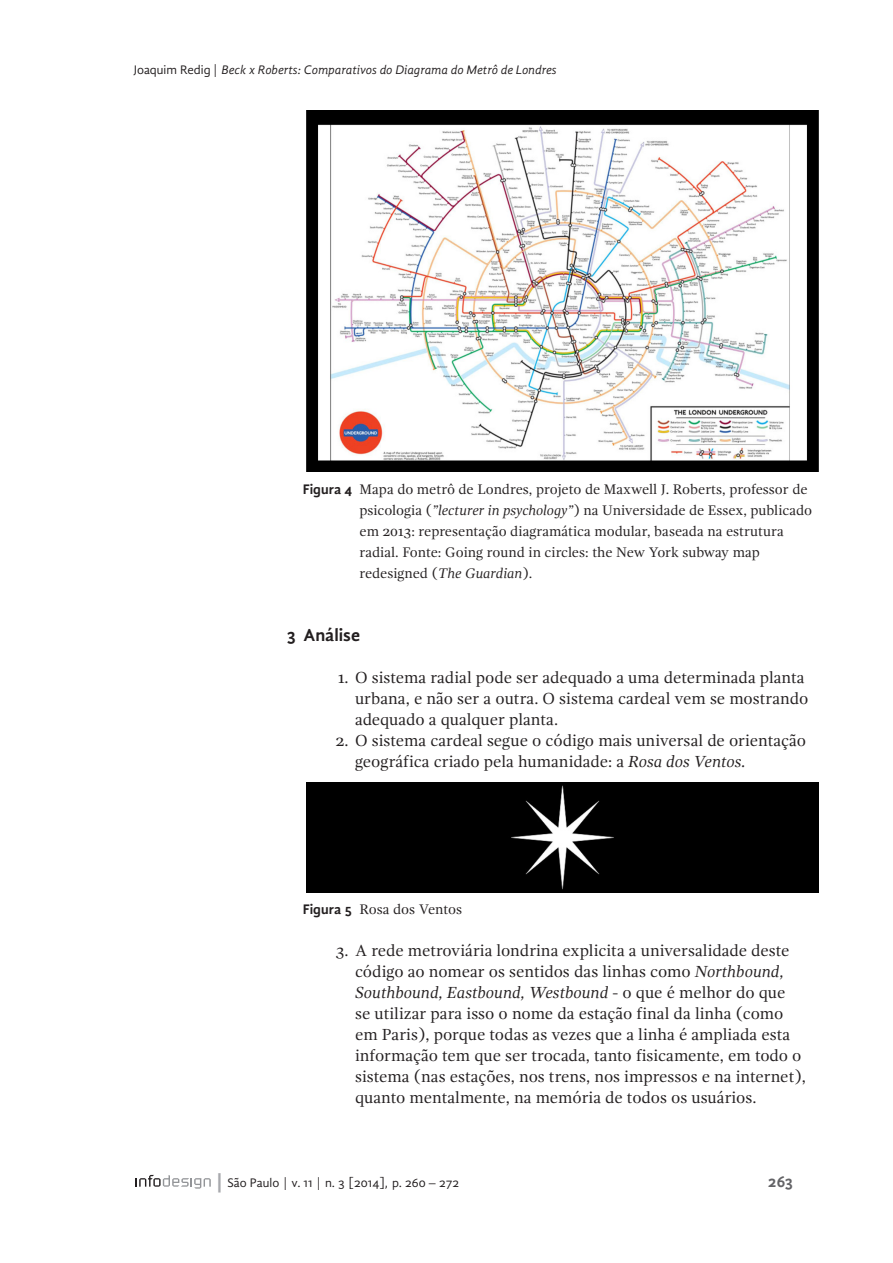
<style>
.page{position:relative;width:893px;height:1263px;background:#fff}
.page>*{position:absolute;margin:0;border:0;box-sizing:border-box;transform-origin:0 0}
.t1{font:700 18px "Gandhi Sans";color:#231f20}
.t2{font:16.5px/21px "Gandhi Serif";color:#231f20}
.t3{font:700 16.5px "Gandhi Sans";color:#636366}
.t4{font:14.25px/21px "Gandhi Serif";color:#231f20}
.t5{font:italic 12.75px "Gandhi Sans";color:#231f20}
.t6{font:12.75px "Gandhi Sans";color:#231f20}
.s1{font-style:normal}
.s2{font-family:"Gandhi Sans";font-weight:700}
.s3{font-style:italic}
.s4{font-size:19.2px;color:#a8a9ad}
</style>
<div class="page">
<svg style="left:136px;top:1175px;width:75px;height:13px"></svg>
<div style="left:306px;top:782px;width:513px;height:110px;background:#000"></div>
<img style="left:306px;top:111px;width:513px;height:361px">
<p class="t5" style="left:134px;top:62px;width:424px"><span class="s1">Joaquim Redig |</span> Beck x Roberts: Comparativos do Diagrama do Metrô de Londres</p>
<p class="t4" style="left:360px;top:478px;width:454px;text-indent:-57px"><span class="s2">Figura 4</span> Mapa do metrô de Londres, projeto de Maxwell J. Roberts, professor de psicologia (<span class="s3">”lecturer in psychology”</span>) na Universidade de Essex, publicado em 2013: representação diagramática modular, baseada na estrutura radial. Fonte: Going round in circles: the New York subway map redesigned (<span class="s3">The Guardian</span>).</p>
<p class="t1" style="left:286px;top:624px;width:75px">3 Análise</p>
<p class="t2" style="left:355px;top:667px;width:455px;text-indent:-17px">1. O sistema radial pode ser adequado a uma determinada planta urbana, e não ser a outra. O sistema cardeal vem se mostrando adequado a qualquer planta.</p>
<p class="t2" style="left:355px;top:730px;width:453px;text-indent:-19px">2. O sistema cardeal segue o código mais universal de orientação geográfica criado pela humanidade: a <span class="s3">Rosa dos Ventos.</span></p>
<p class="t4" style="left:303px;top:898px;width:161px"><span class="s2">Figura 5</span> Rosa dos Ventos</p>
<p class="t2" style="left:355px;top:940px;width:452px;text-indent:-19px">3. A rede metroviária londrina explicita a universalidade deste código ao nomear os sentidos das linhas como <span class="s3">Northbound, Southbound, Eastbound, Westbound</span> - o que é melhor do que<br>se utilizar para isso o nome da estação final da linha (como em Paris), porque todas as vezes que a linha é ampliada esta informação tem que ser trocada, tanto fisicamente, em todo o sistema (nas estações, nos trens, nos impressos e na internet), quanto mentalmente, na memória de todos os usuários.</p>
<p class="t6" style="left:214px;top:1175px;width:247px"><span class="s4">|</span>São Paulo | v. 11 | n. 3 [2014], p. 260 – 272</p>
<p class="t3" style="left:768px;top:1171px;width:26px">263</p>
</div>
